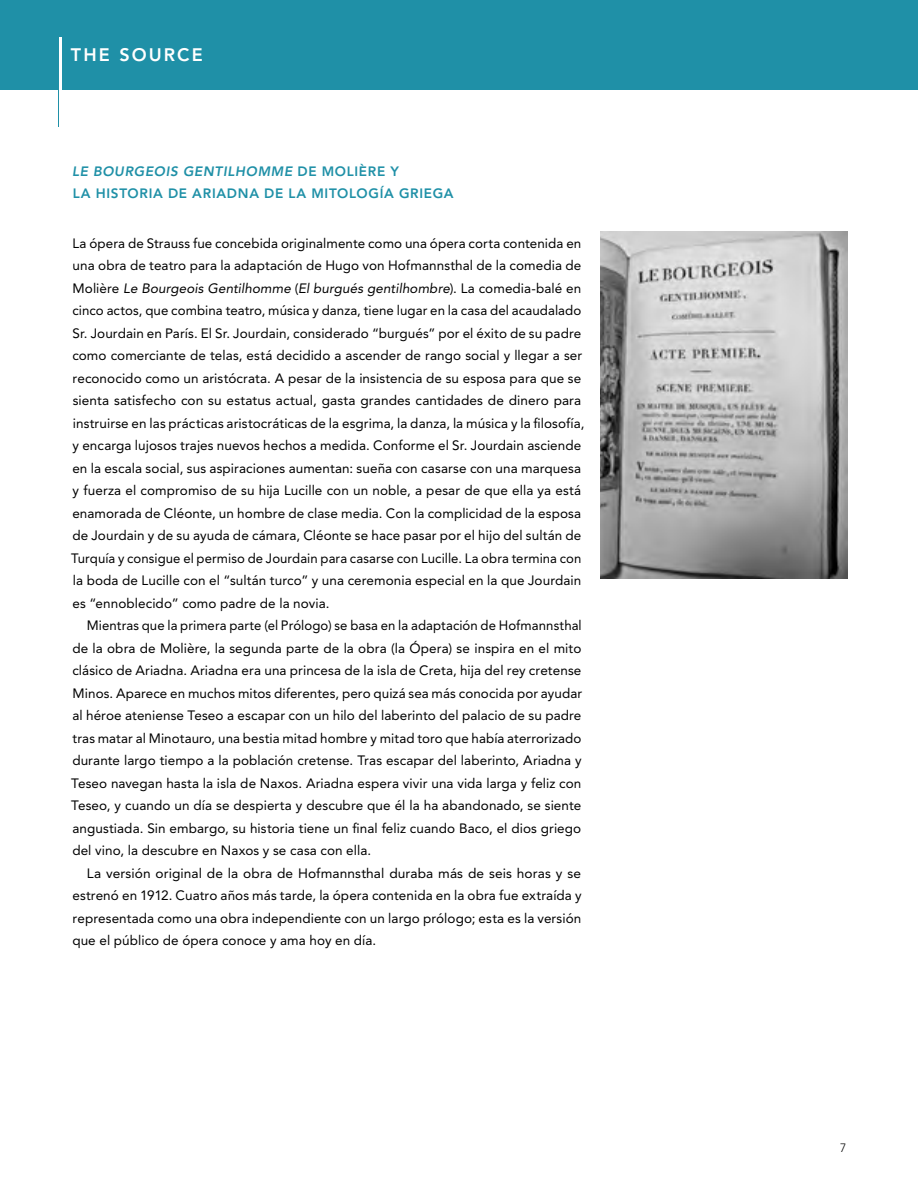
<style>
.page{position:relative;width:918px;height:1188px;background:#fff}
.page>*{position:absolute;margin:0;border:0;box-sizing:border-box;transform-origin:0 0}
.HED_avenir_cap_KO{font:300 90px "Avenir LT Pro";color:#1f90a7;scale:.6 1}
.HED_avenir_cap_KO-2{font:800 18px "Avenir LT Pro";letter-spacing:.12em;color:#fff}
.BODY_basic{font:13.5px/22.5px "Avenir LT Pro";letter-spacing:.005em;color:#000;text-align:justify}
.New_subhead_style{font:800 13.5px/22.5px "Avenir LT Pro";letter-spacing:.05em;color:#1f90a7}
.t1{font:300 12px "Avenir LT Pro";color:#000}
.s1{font-style:italic}
</style>
<div class="page">
<div style="left:0;top:0;width:918px;height:90px;background:#1f90a7"></div>
<img style="left:600px;top:231px;width:247px;height:348px">
<p class="HED_avenir_cap_KO" style="left:54px;top:21px;width:21px">|</p>
<p class="HED_avenir_cap_KO-2" style="left:71px;top:44px;width:133px">THE SOURCE</p>
<p class="New_subhead_style" style="left:72px;top:160px;width:383px"><span class="s1">LE BOURGEOIS GENTILHOMME</span> DE MOLIÈRE Y<br>LA HISTORIA DE ARIADNA DE LA MITOLOGÍA GRIEGA</p>
<p class="BODY_basic" style="left:71px;top:231px;width:515px;text-align:left">La ópera de Strauss fue concebida originalmente como una ópera corta contenida en una obra de teatro para la adaptación de Hugo von Hofmannsthal de la comedia de Molière <span class="s1">Le Bourgeois Gentilhomme</span> (<span class="s1">El burgués gentilhombre</span>). La comedia-balé en cinco actos, que combina teatro, música y danza, tiene lugar en la casa del acaudalado Sr. Jourdain en París. El Sr. Jourdain, considerado “burgués” por el éxito de su padre como comerciante de telas, está decidido a ascender de rango social y llegar a ser reconocido como un aristócrata. A pesar de la insistencia de su esposa para que se sienta satisfecho con su estatus actual, gasta grandes cantidades de dinero para instruirse en las prácticas aristocráticas de la esgrima, la danza, la música y la filosofía, y encarga lujosos trajes nuevos hechos a medida. Conforme el Sr. Jourdain asciende en la escala social, sus aspiraciones aumentan: sueña con casarse con una marquesa y fuerza el compromiso de su hija Lucille con un noble, a pesar de que ella ya está enamorada de Cléonte, un hombre de clase media. Con la complicidad de la esposa de Jourdain y de su ayuda de cámara, Cléonte se hace pasar por el hijo del sultán de Turquía y consigue el permiso de Jourdain para casarse con Lucille. La obra termina con la boda de Lucille con el “sultán turco” y una ceremonia especial en la que Jourdain es “ennoblecido” como padre de la novia.</p>
<p class="BODY_basic" style="left:71px;top:614px;width:512px;text-indent:16px">Mientras que la primera parte (el Prólogo) se basa en la adaptación de Hofmannsthal de la obra de Molière, la segunda parte de la obra (la Ópera) se inspira en el mito clásico de Ariadna. Ariadna era una princesa de la isla de Creta, hija del rey cretense Minos. Aparece en muchos mitos diferentes, pero quizá sea más conocida por ayudar al héroe ateniense Teseo a escapar con un hilo del laberinto del palacio de su padre tras matar al Minotauro, una bestia mitad hombre y mitad toro que había aterrorizado durante largo tiempo a la población cretense. Tras escapar del laberinto, Ariadna y Teseo navegan hasta la isla de Naxos. Ariadna espera vivir una vida larga y feliz con Teseo, y cuando un día se despierta y descubre que él la ha abandonado, se siente angustiada. Sin embargo, su historia tiene un final feliz cuando Baco, el dios griego del vino, la descubre en Naxos y se casa con ella.</p>
<p class="BODY_basic" style="left:72px;top:861px;width:511px;text-indent:15px">La versión original de la obra de Hofmannsthal duraba más de seis horas y se estrenó en 1912. Cuatro años más tarde, la ópera contenida en la obra fue extraída y representada como una obra independiente con un largo prólogo; esta es la versión que el público de ópera conoce y ama hoy en día.</p>
<p class="t1" style="left:840px;top:1141px;width:8px">7</p>
</div>
